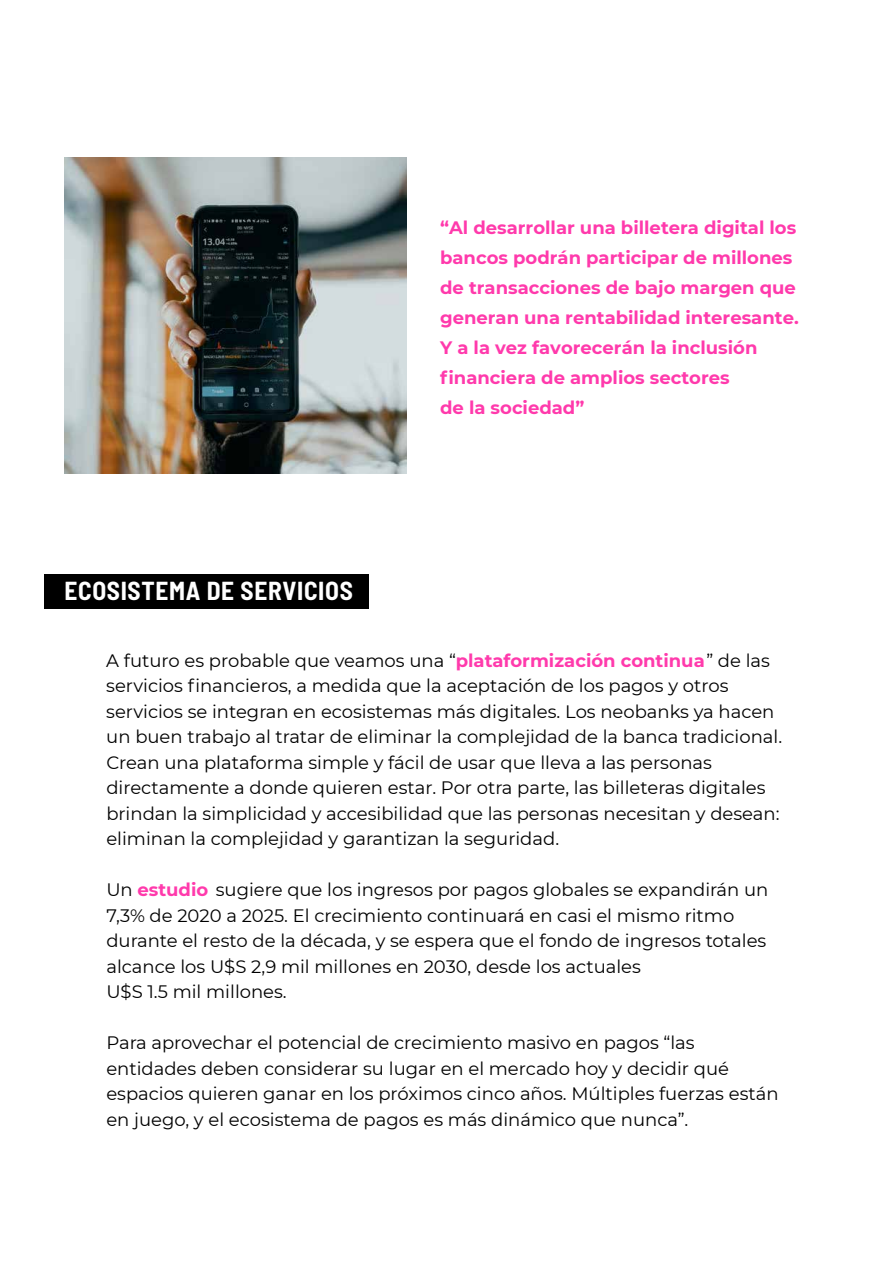
<style>
.page{position:relative;width:893px;height:1263px;background:#fff}
.page>*{position:absolute;margin:0;border:0;box-sizing:border-box;transform-origin:0 0}
.t1{font:700 semi-condensed 25.35px "Barlow";letter-spacing:.025em;color:#fff}
.t2{font:18px/25.5px "Montserrat";color:#000}
.t3{font:700 18px/30px "Montserrat";color:#ff3aac}
.s1{font-weight:700;color:#ff3aac}
</style>
<div class="page">
<div style="left:45px;top:574px;width:324px;height:35px;background:#000"></div>
<img style="left:65px;top:158px;width:341px;height:315px">
<h1 class="t1" style="left:65px;top:572px;width:290px">ECOSISTEMA DE SERVICIOS</h1>
<p class="t3" style="left:440px;top:211px;width:360px">“Al desarrollar una billetera digital los bancos podrán participar de millones de transacciones de bajo margen que generan una rentabilidad interesante.<br>Y a la vez favorecerán la inclusión financiera de amplios sectores<br>de la sociedad”</p>
<p class="t2" style="left:106px;top:647px;width:677px">A futuro es probable que veamos una “<span class="s1">plataformización continua</span>” de las servicios financieros, a medida que la aceptación de los pagos y otros servicios se integran en ecosistemas más digitales. Los neobanks ya hacen un buen trabajo al tratar de eliminar la complejidad de la banca tradicional.<br>Crean una plataforma simple y fácil de usar que lleva a las personas directamente a donde quieren estar. Por otra parte, las billeteras digitales brindan la simplicidad y accesibilidad que las personas necesitan y desean: eliminan la complejidad y garantizan la seguridad.</p>
<p class="t2" style="left:106px;top:876px;width:664px">Un <span class="s1">estudio</span> sugiere que los ingresos por pagos globales se expandirán un 7,3% de 2020 a 2025. El crecimiento continuará en casi el mismo ritmo durante el resto de la década, y se espera que el fondo de ingresos totales alcance los U$S 2,9 mil millones en 2030, desde los actuales<br>U$S 1.5 mil millones.</p>
<p class="t2" style="left:106px;top:1029px;width:674px">Para aprovechar el potencial de crecimiento masivo en pagos “las entidades deben considerar su lugar en el mercado hoy y decidir qué espacios quieren ganar en los próximos cinco años. Múltiples fuerzas están en juego, y el ecosistema de pagos es más dinámico que nunca”.</p>
</div>
